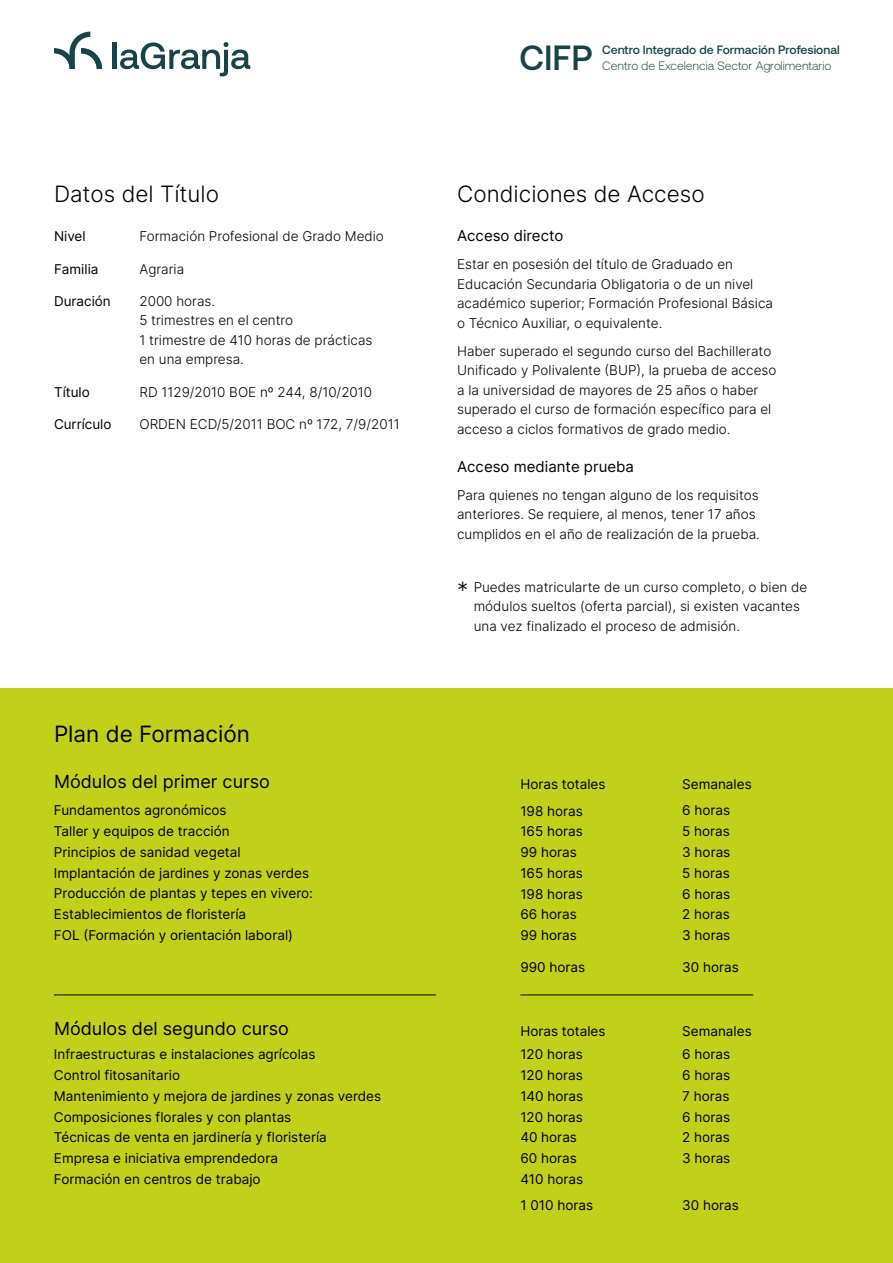
<style>
.page{position:relative;width:893px;height:1263px;background:#fff}
.page>*{position:absolute;margin:0;border:0;box-sizing:border-box;transform-origin:0 0}
.t1{font:500 34.95px "Aeonik";color:#194447}
.t2{font:300 22.5px "Inter";color:#000}
.t3{font:22.5px "Inter";color:#000}
.t4{font:18px "Inter";color:#000}
.t5{font:15px "Inter";color:#000}
.t6{font:300 13.5px/19.5px "Inter";color:#000}
.t7{font:13.5px/20.7px "Inter";color:#000}
.t8{font:300 12.15px "Aeonik";color:#194447}
.t9{font:500 12.15px "Aeonik";color:#194447}
.s1{font-size:22.5px}
</style>
<div class="page">
<div style="left:0;top:689px;width:893px;height:574px;background:#c1d119"></div>
<hr style="left:113px;top:43px;width:4px;height:26px;background:#194447">
<svg style="left:120px;top:42px;width:130px;height:34px"></svg>
<svg style="left:54px;top:32px;width:48px;height:37px"></svg>
<hr style="left:54px;top:994px;width:382px;height:1px;background:#000">
<hr style="left:520px;top:994px;width:233px;height:1px;background:#000">
<h2 class="t2" style="left:54px;top:178px;width:167px">Datos del Título</h2>
<p class="t7" style="left:54px;top:226px;width:33px">Nivel</p>
<p class="t7" style="left:54px;top:258px;width:46px">Familia</p>
<p class="t7" style="left:54px;top:290px;width:58px">Duración</p>
<p class="t7" style="left:54px;top:381px;width:37px">Título</p>
<p class="t7" style="left:54px;top:413px;width:59px">Currículo</p>
<p class="t6" style="left:139px;top:227px;width:246px">Formación Profesional de Grado Medio</p>
<p class="t6" style="left:139px;top:259px;width:46px">Agraria</p>
<p class="t6" style="left:139px;top:291px;width:234px">2000 horas.<br>5 trimestres en el centro<br>1 trimestre de 410 horas de prácticas en una empresa.</p>
<p class="t6" style="left:139px;top:382px;width:234px">RD 1129/2010 BOE nº 244, 8/10/2010</p>
<p class="t6" style="left:139px;top:414px;width:262px">ORDEN ECD/5/2011 BOC nº 172, 7/9/2011</p>
<h2 class="t3" style="left:54px;top:717px;width:198px">Plan de Formación</h2>
<h3 class="t4" style="left:54px;top:768px;width:217px">Módulos del primer curso</h3>
<p class="t7" style="left:54px;top:800px;width:260px">Fundamentos agronómicos<br>Taller y equipos de tracción<br>Principios de sanidad vegetal Implantación de jardines y zonas verdes Producción de plantas y tepes en vivero:<br>Establecimientos de floristería<br>FOL (Formación y orientación laboral)</p>
<h3 class="t4" style="left:54px;top:1015px;width:237px">Módulos del segundo curso</h3>
<h1 class="t1" style="left:519px;top:38px;width:75px">CIFP</h1>
<p class="t9" style="left:602px;top:43px;width:239px">Centro Integrado de Formación Profesional</p>
<p class="t8" style="left:602px;top:59px;width:231px">Centro de Excelencia Sector Agrolimentario</p>
<h2 class="t2" style="left:457px;top:178px;width:249px">Condiciones de Acceso</h2>
<p class="t5" style="left:457px;top:225px;width:108px">Acceso directo</p>
<p class="t6" style="left:457px;top:255px;width:317px">Estar en posesión del título de Graduado en Educación Secundaria Obligatoria o de un nivel académico superior; Formación Profesional Básica o Técnico Auxiliar, o equivalente.</p>
<p class="t6" style="left:457px;top:341px;width:321px">Haber superado el segundo curso del Bachillerato Unificado y Polivalente (BUP), la prueba de acceso a la universidad de mayores de 25 años o haber superado el curso de formación específico para el acceso a ciclos formativos de grado medio.</p>
<p class="t5" style="left:457px;top:456px;width:178px">Acceso mediante prueba</p>
<p class="t6" style="left:457px;top:485px;width:304px">Para quienes no tengan alguno de los requisitos anteriores. Se requiere, al menos, tener 17 años cumplidos en el año de realización de la prueba.</p>
<p class="t6" style="left:474px;top:577px;width:335px;text-indent:-17px"><span class="s1">*</span> Puedes matricularte de un curso completo, o bien de módulos sueltos (oferta parcial), si existen vacantes una vez finalizado el proceso de admisión.</p>
<p class="t7" style="left:520px;top:773px;width:87px">Horas totales</p>
<p class="t7" style="left:682px;top:773px;width:71px">Semanales</p>
<p class="t7" style="left:520px;top:800px;width:64px">198 horas<br>165 horas<br>99 horas<br>165 horas<br>198 horas<br>66 horas<br>99 horas</p>
<p class="t7" style="left:682px;top:800px;width:50px;text-align:justify">6 horas 5 horas 3 horas 5 horas 6 horas 2 horas 3 horas</p>
<p class="t7" style="left:520px;top:956px;width:66px">990 horas</p>
<p class="t7" style="left:682px;top:956px;width:58px">30 horas</p>
<p class="t7" style="left:520px;top:1020px;width:87px">Horas totales</p>
<p class="t7" style="left:682px;top:1020px;width:71px">Semanales</p>
<p class="t7" style="left:54px;top:1044px;width:329px">Infraestructuras e instalaciones agrícolas<br>Control fitosanitario<br>Mantenimiento y mejora de jardines y zonas verdes Composiciones florales y con plantas<br>Técnicas de venta en jardinería y floristería Empresa e iniciativa emprendedora<br>Formación en centros de trabajo</p>
<p class="t7" style="left:520px;top:1044px;width:64px">120 horas<br>120 horas<br>140 horas<br>120 horas<br>40 horas<br>60 horas<br>410 horas</p>
<p class="t7" style="left:520px;top:1194px;width:74px">1 010 horas</p>
<p class="t7" style="left:682px;top:1044px;width:50px;text-align:justify">6 horas 6 horas 7 horas 6 horas 2 horas 3 horas</p>
<p class="t7" style="left:682px;top:1194px;width:58px">30 horas</p>
</div>
